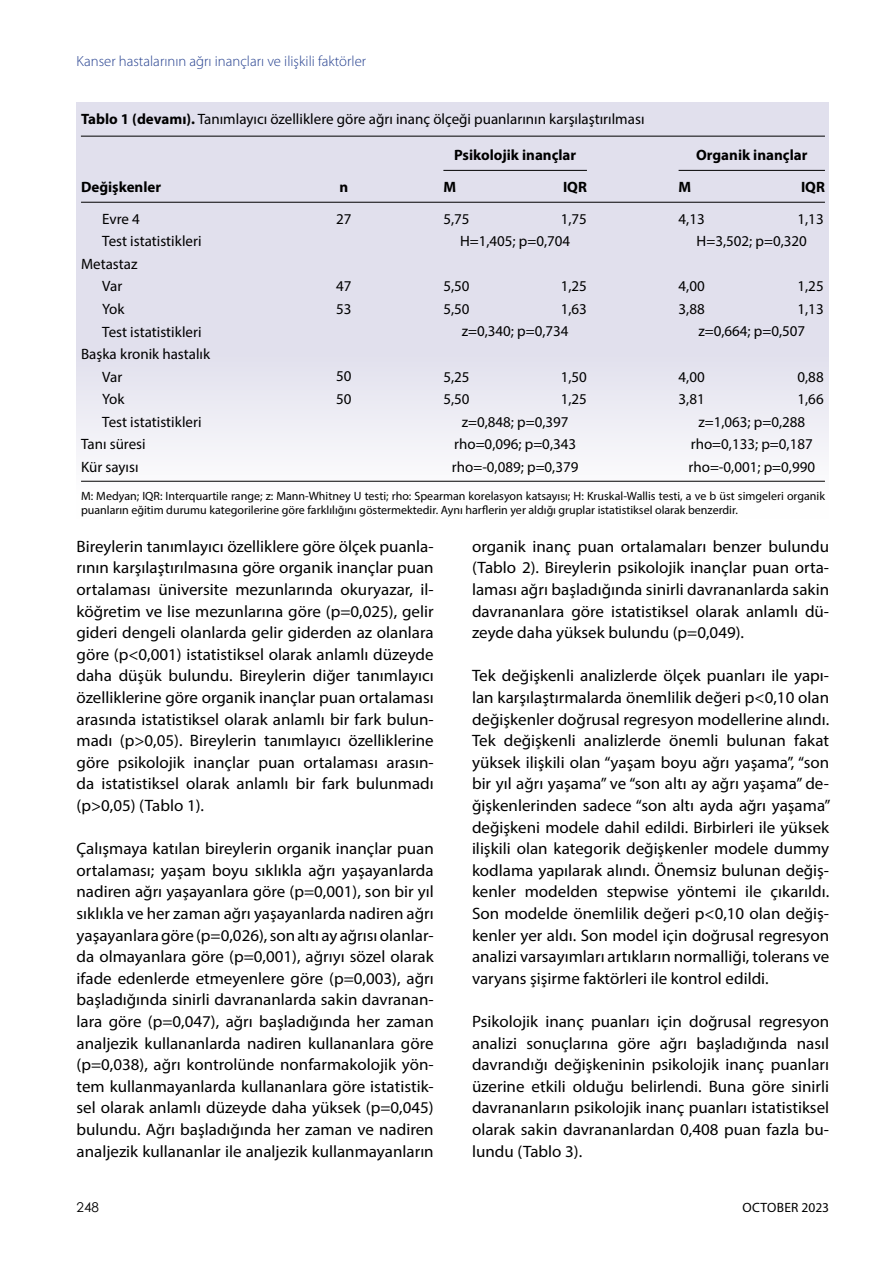
<style>
.page{position:relative;width:893px;height:1263px;background:#fff}
.page>*{position:absolute;margin:0;border:0;box-sizing:border-box;transform-origin:0 0}
.t1{font:16.5px/21.6px "Myriad Pro";color:#000;text-align:justify}
.t2{font:15px/22.5px "Myriad Pro";color:#000}
.t3{font:700 15px "Myriad Pro";color:#000}
.t4{font:300 14.7px "Myriad Pro";color:#25408f}
.t5{font:13.5px "Myriad Pro";letter-spacing:.02em;color:#000}
.t6{font:13.5px "Century Gothic";color:#000}
.t7{font:12px/14.4px "Myriad Pro";color:#000}
.s1{font-weight:700}
</style>
<div class="page">
<div style="left:77px;top:102px;width:752px;height:416px;background:linear-gradient(to bottom,#dad8e9,#f4f4f8)"></div>
<hr style="left:81px;top:481px;width:744px;height:1px;background:#000">
<hr style="left:81px;top:136px;width:744px;height:1px;background:#000">
<hr style="left:679px;top:170px;width:146px;height:1px;background:#000">
<hr style="left:443px;top:170px;width:144px;height:1px;background:#000">
<hr style="left:81px;top:202px;width:744px;height:1px;background:#000">
<p class="t4" style="left:77px;top:53px;width:291px">Kanser hastalarının ağrı inançları ve ilişkili faktörler</p>
<p class="t2" style="left:81px;top:107px;width:565px"><span class="s1">Tablo 1 (devamı).</span> Tanımlayıcı özelliklere göre ağrı inanç ölçeği puanlarının karşılaştırılması</p>
<p class="t3" style="left:454px;top:145px;width:124px">Psikolojik inançlar</p>
<p class="t3" style="left:696px;top:145px;width:113px">Organik inançlar</p>
<p class="t3" style="left:81px;top:177px;width:82px">Değişkenler</p>
<p class="t3" style="left:339px;top:177px;width:10px">n</p>
<p class="t3" style="left:443px;top:177px;width:14px">M</p>
<p class="t3" style="left:563px;top:177px;width:25px">IQR</p>
<p class="t3" style="left:679px;top:177px;width:14px">M</p>
<p class="t3" style="left:801px;top:177px;width:25px">IQR</p>
<p class="t2" style="left:102px;top:207px;width:39px">Evre 4</p>
<p class="t2" style="left:102px;top:230px;width:101px">Test istatistikleri</p>
<p class="t2" style="left:81px;top:252px;width:58px">Metastaz</p>
<p class="t2" style="left:102px;top:275px;width:22px">Var</p>
<p class="t2" style="left:102px;top:297px;width:24px">Yok</p>
<p class="t2" style="left:102px;top:320px;width:101px">Test istatistikleri</p>
<p class="t2" style="left:81px;top:343px;width:131px">Başka kronik hastalık</p>
<p class="t2" style="left:102px;top:365px;width:22px">Var</p>
<p class="t2" style="left:102px;top:388px;width:24px">Yok</p>
<p class="t2" style="left:102px;top:410px;width:101px">Test istatistikleri</p>
<p class="t2" style="left:81px;top:433px;width:66px">Tanı süresi</p>
<p class="t2" style="left:81px;top:455px;width:59px">Kür sayısı</p>
<p class="t2" style="left:336px;top:207px;width:17px">27</p>
<p class="t2" style="left:336px;top:275px;width:17px">47<br>53</p>
<p class="t2" style="left:336px;top:365px;width:17px">50<br>50</p>
<p class="t2" style="left:443px;top:207px;width:28px">5,75</p>
<p class="t2" style="left:460px;top:207px;width:128px;text-indent:101px">1,75<br>H=1,405; p=0,704</p>
<p class="t2" style="left:443px;top:275px;width:28px">5,50</p>
<p class="t2" style="left:561px;top:275px;width:28px">1,25</p>
<p class="t2" style="left:443px;top:297px;width:28px">5,50</p>
<p class="t2" style="left:462px;top:297px;width:127px;text-indent:99px">1,63 z=0,340; p=0,734</p>
<p class="t2" style="left:443px;top:365px;width:28px">5,25</p>
<p class="t2" style="left:561px;top:365px;width:28px">1,50</p>
<p class="t2" style="left:443px;top:388px;width:28px">5,50</p>
<p class="t2" style="left:561px;top:388px;width:28px">1,25</p>
<p class="t2" style="left:462px;top:410px;width:108px">z=0,848; p=0,397</p>
<p class="t2" style="left:454px;top:433px;width:123px">rho=0,096; p=0,343</p>
<p class="t2" style="left:452px;top:455px;width:128px">rho=-0,089; p=0,379</p>
<p class="t2" style="left:679px;top:207px;width:28px">4,13</p>
<p class="t2" style="left:697px;top:207px;width:129px;text-indent:101px">1,13<br>H=3,502; p=0,320</p>
<p class="t2" style="left:679px;top:275px;width:28px">4,00</p>
<p class="t2" style="left:797px;top:275px;width:28px">1,25</p>
<p class="t2" style="left:679px;top:297px;width:28px">3,88</p>
<p class="t2" style="left:698px;top:297px;width:127px;text-indent:99px">1,13 z=0,664; p=0,507</p>
<p class="t2" style="left:679px;top:365px;width:28px">4,00</p>
<p class="t2" style="left:797px;top:365px;width:28px">0,88</p>
<p class="t2" style="left:679px;top:388px;width:28px">3,81</p>
<p class="t2" style="left:797px;top:388px;width:28px">1,66</p>
<p class="t2" style="left:698px;top:410px;width:108px">z=1,063; p=0,288</p>
<p class="t2" style="left:691px;top:433px;width:123px">rho=0,133; p=0,187</p>
<p class="t2" style="left:688px;top:455px;width:128px">rho=-0,001; p=0,990</p>
<p class="t7" style="left:81px;top:488px;width:745px">M: Medyan; IQR: Interquartile range; z: Mann-Whitney U testi; rho: Spearman korelasyon katsayısı; H: Kruskal-Wallis testi, a ve b üst simgeleri organik puanların eğitim durumu kategorilerine göre farklılığını göstermektedir. Aynı harflerin yer aldığı gruplar istatistiksel olarak benzerdir.</p>
<p class="t1" style="left:77px;top:535px;width:359px">Bireylerin tanımlayıcı özelliklere göre ölçek puanla&shy;rının karşılaştırılmasına göre organik inançlar puan ortalaması üniversite mezunlarında okuryazar, il&shy;köğretim ve lise mezunlarına göre (p=0,025), gelir gideri dengeli olanlarda gelir giderden az olanlara göre (p&lt;0,001) istatistiksel olarak anlamlı düzeyde daha düşük bulundu. Bireylerin diğer tanımlayıcı özelliklerine göre organik inançlar puan ortalaması arasında istatistiksel olarak anlamlı bir fark bulun&shy;madı (p&gt;0,05). Bireylerin tanımlayıcı özelliklerine göre psikolojik inançlar puan ortalaması arasın&shy;da istatistiksel olarak anlamlı bir fark bulunmadı (p&gt;0,05) (Tablo 1).</p>
<p class="t1" style="left:77px;top:838px;width:359px">Çalışmaya katılan bireylerin organik inançlar puan ortalaması; yaşam boyu sıklıkla ağrı yaşayanlarda nadiren ağrı yaşayanlara göre (p=0,001), son bir yıl sıklıkla ve her zaman ağrı yaşayanlarda nadiren ağrı yaşayanlara göre (p=0,026), son altı ay ağrısı olanlar&shy;da olmayanlara göre (p=0,001), ağrıyı sözel olarak ifade edenlerde etmeyenlere göre (p=0,003), ağrı başladığında sinirli davrananlarda sakin davranan&shy;lara göre (p=0,047), ağrı başladığında her zaman analjezik kullananlarda nadiren kullananlara göre (p=0,038), ağrı kontrolünde nonfarmakolojik yön&shy;tem kullanmayanlarda kullananlara göre istatistik&shy;sel olarak anlamlı düzeyde daha yüksek (p=0,045) bulundu. Ağrı başladığında her zaman ve nadiren analjezik kullananlar ile analjezik kullanmayanların</p>
<p class="t1" style="left:472px;top:535px;width:359px">organik inanç puan ortalamaları benzer bulundu (Tablo 2). Bireylerin psikolojik inançlar puan orta&shy;laması ağrı başladığında sinirli davrananlarda sakin davrananlara göre istatistiksel olarak anlamlı dü&shy;zeyde daha yüksek bulundu (p=0,049).</p>
<p class="t1" style="left:472px;top:665px;width:360px">Tek değişkenli analizlerde ölçek puanları ile yapı&shy;lan karşılaştırmalarda önemlilik değeri p&lt;0,10 olan değişkenler doğrusal regresyon modellerine alındı.<br>Tek değişkenli analizlerde önemli bulunan fakat yüksek ilişkili olan “yaşam boyu ağrı yaşama”, “son bir yıl ağrı yaşama” ve “son altı ay ağrı yaşama” de&shy;ğişkenlerinden sadece “son altı ayda ağrı yaşama” değişkeni modele dahil edildi. Birbirleri ile yüksek ilişkili olan kategorik değişkenler modele dummy kodlama yapılarak alındı. Önemsiz bulunan değiş&shy;kenler modelden stepwise yöntemi ile çıkarıldı.<br>Son modelde önemlilik değeri p&lt;0,10 olan değiş&shy;kenler yer aldı. Son model için doğrusal regresyon analizi varsayımları artıkların normalliği, tolerans ve varyans şişirme faktörleri ile kontrol edildi.</p>
<p class="t1" style="left:472px;top:1010px;width:359px">Psikolojik inanç puanları için doğrusal regresyon analizi sonuçlarına göre ağrı başladığında nasıl davrandığı değişkeninin psikolojik inanç puanları üzerine etkili olduğu belirlendi. Buna göre sinirli davrananların psikolojik inanç puanları istatistiksel olarak sakin davrananlardan 0,408 puan fazla bu&shy;lundu (Tablo 3).</p>
<p class="t6" style="left:77px;top:1199px;width:24px">248</p>
<p class="t5" style="left:742px;top:1199px;width:88px">OCTOBER 2023</p>
</div>
